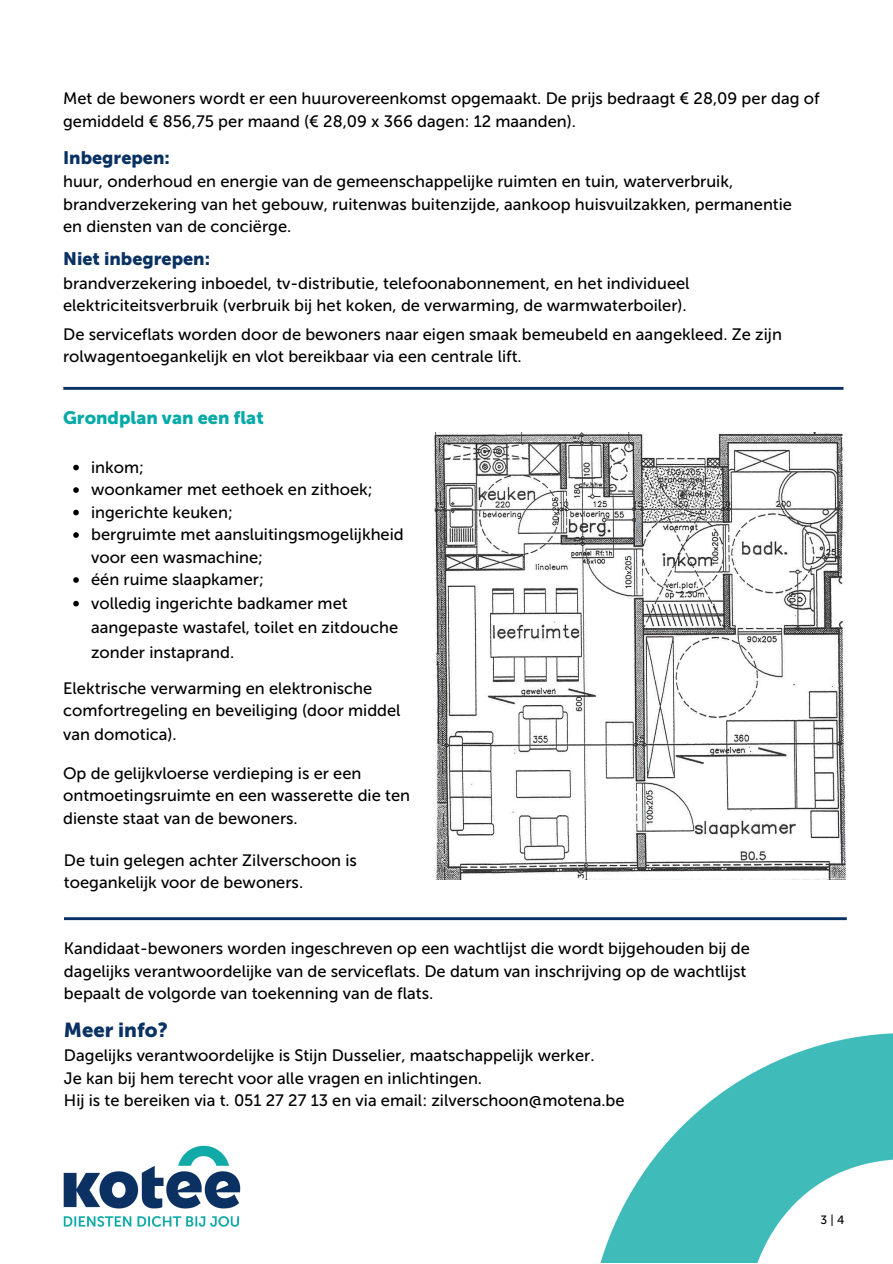
<style>
.page{position:relative;width:893px;height:1264px;background:#fff}
.page>*{position:absolute;margin:0;border:0;box-sizing:border-box;transform-origin:0 0}
.t1{font:20.1px "Museo Sans 900";color:#093163}
.t2{font:18px "Museo Sans 900";color:#093163}
.t3{font:18px "Museo Sans 900";color:#04aaa8}
.t4{font:16.5px/22.5px "Museo Sans 500";color:#000}
.t5{font:12px "Museo Sans 500";color:#000}
</style>
<div class="page">
<img style="left:600px;top:1033px;width:292px;height:229px">
<svg style="left:63px;top:387px;width:780px;height:3px;background:#173d6c"></svg>
<svg style="left:64px;top:917px;width:782px;height:3px;background:#1b406e"></svg>
<img style="left:64px;top:1145px;width:176px;height:81px">
<img style="left:434px;top:433px;width:413px;height:446px">
<svg style="left:73px;top:465px;width:6px;height:5px"></svg>
<svg style="left:73px;top:487px;width:6px;height:6px"></svg>
<svg style="left:73px;top:509px;width:6px;height:6px"></svg>
<svg style="left:73px;top:532px;width:6px;height:6px"></svg>
<svg style="left:73px;top:577px;width:6px;height:6px"></svg>
<svg style="left:73px;top:601px;width:6px;height:5px"></svg>
<p class="t4" style="left:63px;top:88px;width:757px">Met de bewoners wordt er een huurovereenkomst opgemaakt. De prijs bedraagt € 28,09 per dag of gemiddeld € 856,75 per maand (€ 28,09 x 366 dagen: 12 maanden).</p>
<p class="t2" style="left:63px;top:147px;width:108px">Inbegrepen:</p>
<p class="t4" style="left:63px;top:170px;width:730px">huur, onderhoud en energie van de gemeenschappelijke ruimten en tuin, waterverbruik, brandverzekering van het gebouw, ruitenwas buitenzijde, aankoop huisvuilzakken, permanentie en diensten van de conciërge.</p>
<p class="t2" style="left:63px;top:248px;width:148px">Niet inbegrepen:</p>
<p class="t4" style="left:63px;top:272px;width:628px">brandverzekering inboedel, tv-distributie, telefoonabonnement, en het individueel elektriciteitsverbruik (verbruik bij het koken, de verwarming, de warmwaterboiler).</p>
<p class="t4" style="left:63px;top:323px;width:720px">De serviceflats worden door de bewoners naar eigen smaak bemeubeld en aangekleed. Ze zijn rolwagentoegankelijk en vlot bereikbaar via een centrale lift.</p>
<p class="t3" style="left:63px;top:407px;width:202px">Grondplan van een flat</p>
<p class="t4" style="left:91px;top:455px;width:314px;line-height:23.2px">inkom;<br>woonkamer met eethoek en zithoek; ingerichte keuken;<br>bergruimte met aansluitingsmogelijkheid voor een wasmachine;<br>één ruime slaapkamer;<br>volledig ingerichte badkamer met aangepaste wastafel, toilet en zitdouche zonder instaprand.</p>
<p class="t4" style="left:63px;top:676px;width:339px;line-height:23.1px">Elektrische verwarming en elektronische comfortregeling en beveiliging (door middel van domotica).</p>
<p class="t4" style="left:63px;top:762px;width:348px">Op de gelijkvloerse verdieping is er een ontmoetingsruimte en een wasserette die ten dienste staat van de bewoners.</p>
<p class="t4" style="left:64px;top:848px;width:294px">De tuin gelegen achter Zilverschoon is toegankelijk voor de bewoners.</p>
<p class="t4" style="left:64px;top:937px;width:687px">Kandidaat-bewoners worden ingeschreven op een wachtlijst die wordt bijgehouden bij de dagelijks verantwoordelijke van de serviceflats. De datum van inschrijving op de wachtlijst bepaalt de volgorde van toekenning van de flats.</p>
<p class="t1" style="left:64px;top:1017px;width:105px">Meer info?</p>
<p class="t4" style="left:64px;top:1044px;width:562px">Dagelijks verantwoordelijke is Stijn Dusselier, maatschappelijk werker.<br>Je kan bij hem terecht voor alle vragen en inlichtingen.<br>Hij is te bereiken via t. 051 27 27 13 en via email: zilverschoon@motena.be</p>
<p class="t5" style="left:820px;top:1212px;width:25px">3|4</p>
</div>
